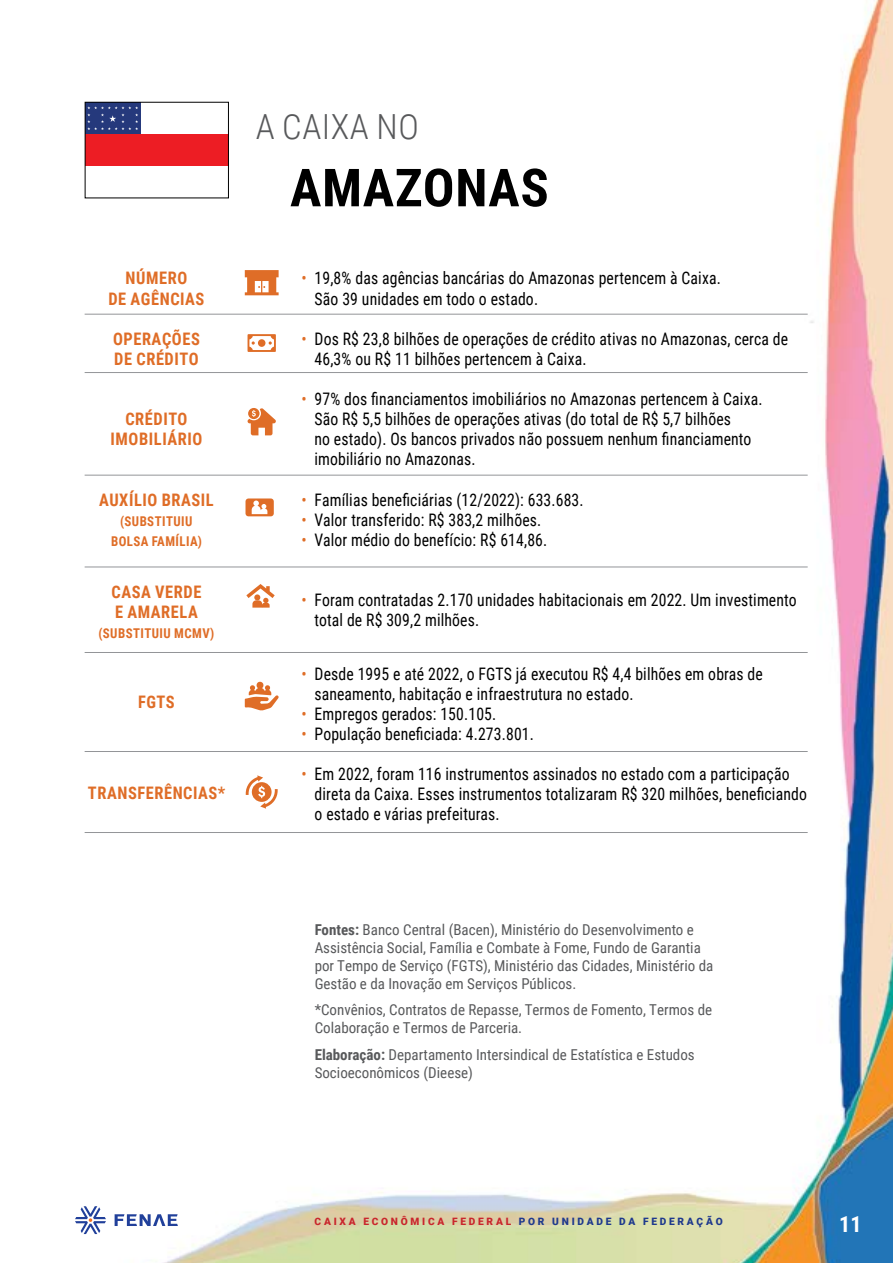
<style>
.page{position:relative;width:893px;height:1263px;background:#fff}
.page>*{position:absolute;margin:0;border:0;box-sizing:border-box;transform-origin:0 0}
.t1{font:700 52.5px "Roboto Condensed";letter-spacing:.015em;color:#000}
.t2{font:300 34.65px "Roboto Condensed";letter-spacing:.015em;color:#58595b}
.t3{font:700 22.2px "Roboto Condensed";color:#fff}
.t4{font:17.25px/20.1px "Roboto Condensed";letter-spacing:.01em;color:#000;scale:.91 1}
.t5{font:700 17.25px/20.1px "Roboto Condensed";letter-spacing:.035em;color:#df6d27;text-align:center;scale:.95 1}
.t6{font:15px/18px "Roboto Condensed";color:#58595b}
.t7{font:700 13.5px/20.1px "Roboto Condensed";letter-spacing:.035em;color:#df6d27;text-align:center;scale:.95 1}
.t8{font:900 10.2px "Roboto";letter-spacing:.27em;color:#c9252c}
.s1{color:#df6d27}
.s2{font-weight:700}
.s3{color:#1e398d}
</style>
<div class="page">
<img style="left:84px;top:0;width:809px;height:1263px">
<svg style="left:75px;top:1206px;width:31px;height:28px"></svg>
<svg style="left:115px;top:1214px;width:63px;height:12px"></svg>
<svg style="left:87px;top:104px;width:140px;height:92px"></svg>
<div style="left:85px;top:102px;width:144px;height:96px;border:1px solid #000"></div>
<svg style="left:245px;top:270px;width:34px;height:25px"></svg>
<svg style="left:248px;top:334px;width:28px;height:18px"></svg>
<svg style="left:247px;top:408px;width:30px;height:27px"></svg>
<svg style="left:245px;top:681px;width:34px;height:29px"></svg>
<svg style="left:246px;top:775px;width:32px;height:34px"></svg>
<hr style="left:85px;top:314px;width:723px;height:1px;background:#939598">
<hr style="left:85px;top:372px;width:723px;height:1px;background:#939598">
<hr style="left:85px;top:475px;width:723px;height:1px;background:#939598">
<hr style="left:85px;top:567px;width:723px;height:1px;background:#939598">
<hr style="left:85px;top:652px;width:723px;height:1px;background:#939598">
<hr style="left:85px;top:751px;width:723px;height:1px;background:#939598">
<hr style="left:85px;top:832px;width:723px;height:1px;background:#939598">
<svg style="left:245px;top:498px;width:29px;height:18px"></svg>
<svg style="left:246px;top:584px;width:29px;height:24px"></svg>
<p class="t5" style="left:108px;top:268px;width:103px">NÚMERO<br>DE AGÊNCIAS</p>
<p class="t5" style="left:113px;top:328px;width:93px;text-align:left">OPERAÇÕES<br>DE CRÉDITO</p>
<p class="t5" style="left:111px;top:408px;width:98px">CRÉDITO<br>IMOBILIÁRIO</p>
<p class="t5" style="left:99px;top:489px;width:122px">AUXÍLIO BRASIL</p>
<p class="t7" style="left:111px;top:510px;width:97px">(SUBSTITUIU<br>BOLSA FAMÍLIA)</p>
<p class="t5" style="left:111px;top:581px;width:96px;text-align:left">CASA VERDE<br>E AMARELA</p>
<p class="t7" style="left:99px;top:623px;width:123px">(SUBSTITUIU MCMV)</p>
<p class="t5" style="left:138px;top:691px;width:40px">FGTS</p>
<p class="t5" style="left:88px;top:782px;width:146px">TRANSFERÊNCIAS*</p>
<h2 class="t2" style="left:256px;top:102px;width:165px">A CAIXA NO</h2>
<h1 class="t1" style="left:290px;top:151px;width:260px">AMAZONAS</h1>
<p class="t4" style="left:315px;top:268px;width:448px;text-indent:-13px"><span class="s1">•</span> 19,8% das agências bancárias do Amazonas pertencem à Caixa.<br>São 39 unidades em todo o estado.</p>
<p class="t4" style="left:315px;top:328px;width:522px;text-indent:-13px"><span class="s1">•</span> Dos R$ 23,8 bilhões de operações de crédito ativas no Amazonas, cerca de<br>46,3% ou R$ 11 bilhões pertencem à Caixa.</p>
<p class="t4" style="left:314px;top:388px;width:494px;text-indent:-13px"><span class="s1">•</span> 97% dos financiamentos imobiliários no Amazonas pertencem à Caixa.<br>São R$ 5,5 bilhões de operações ativas (do total de R$ 5,7 bilhões<br>no estado). Os bancos privados não possuem nenhum financiamento imobiliário no Amazonas.</p>
<p class="t4" style="left:302px;top:489px;width:311px"><span class="s1">•</span> Famílias beneficiárias (12/2022): 633.683.</p>
<p class="t4" style="left:302px;top:509px;width:265px"><span class="s1">•</span> Valor transferido: R$ 383,2 milhões.</p>
<p class="t4" style="left:302px;top:529px;width:271px"><span class="s1">•</span> Valor médio do benefício: R$ 614,86.</p>
<p class="t4" style="left:314px;top:589px;width:532px;text-indent:-13px"><span class="s1">•</span> Foram contratadas 2.170 unidades habitacionais em 2022. Um investimento total de R$ 309,2 milhões.</p>
<p class="t4" style="left:314px;top:663px;width:494px;text-indent:-13px"><span class="s1">•</span> Desde 1995 e até 2022, o FGTS já executou R$ 4,4 bilhões em obras de saneamento, habitação e infraestrutura no estado.</p>
<p class="t4" style="left:302px;top:703px;width:215px"><span class="s1">•</span> Empregos gerados: 150.105.</p>
<p class="t4" style="left:302px;top:723px;width:257px"><span class="s1">•</span> População beneficiada: 4.273.801.</p>
<p class="t4" style="left:315px;top:763px;width:543px;text-indent:-13px"><span class="s1">•</span> Em 2022, foram 116 instrumentos assinados no estado com a participação direta da Caixa. Esses instrumentos totalizaram R$ 320 milhões, beneficiando o estado e várias prefeituras.</p>
<p class="t6" style="left:315px;top:920px;width:400px"><span class="s2">Fontes:</span> Banco Central (Bacen), Ministério do Desenvolvimento e Assistência Social, Família e Combate à Fome, Fundo de Garantia por Tempo de Serviço (FGTS), Ministério das Cidades, Ministério da Gestão e da Inovação em Serviços Públicos.</p>
<p class="t6" style="left:315px;top:1000px;width:399px">*Convênios, Contratos de Repasse, Termos de Fomento, Termos de<br>Colaboração e Termos de Parceria.</p>
<p class="t6" style="left:315px;top:1045px;width:382px"><span class="s2">Elaboração:</span> Departamento Intersindical de Estatística e Estudos<br>Socioeconômicos (Dieese)</p>
<p class="t8" style="left:315px;top:1214px;width:410px">CAIXA ECONÔMICA FEDERAL <span class="s3">POR UNIDADE DA FEDERAÇÃO</span></p>
<p class="t3" style="left:839px;top:1208px;width:24px">11</p>
</div>
